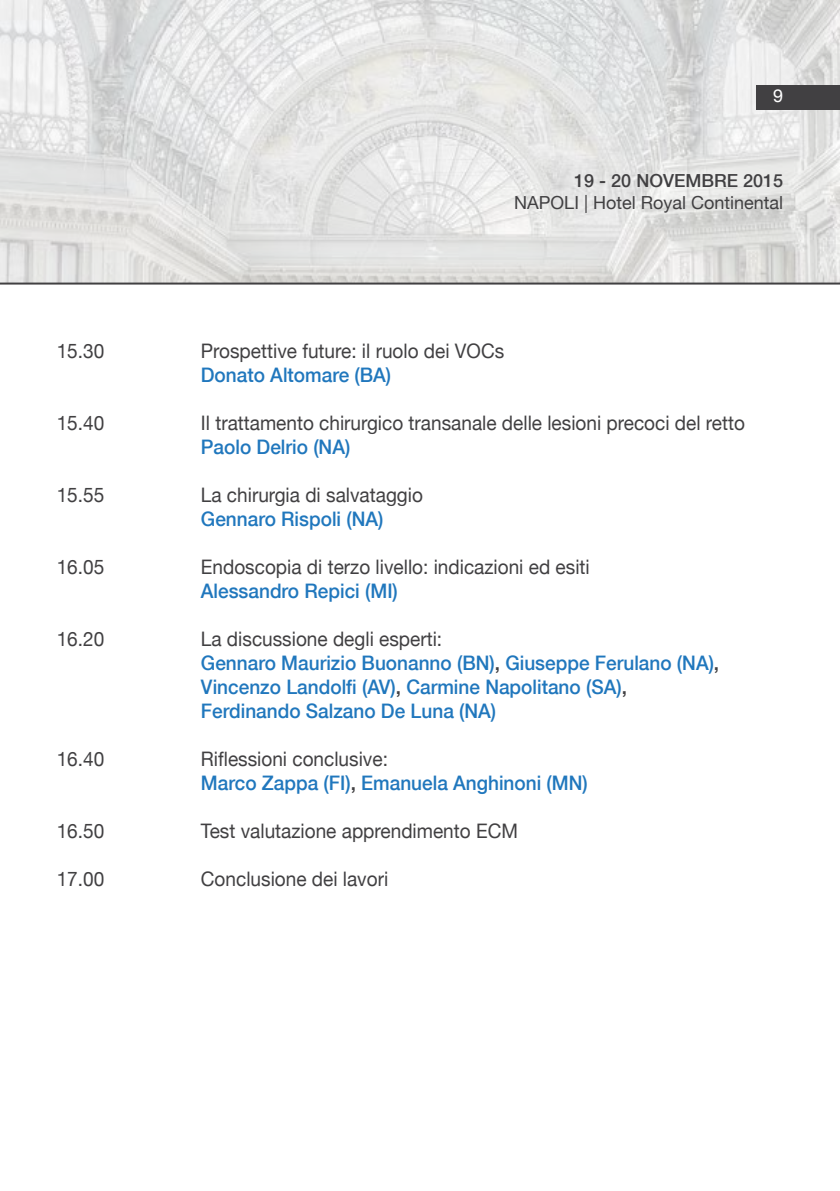
<style>
.page{position:relative;width:840px;height:1191px;background:#fff}
.page>*{position:absolute;margin:0;border:0;box-sizing:border-box;transform-origin:0 0}
.t1{font:500 20px/24px "Helvetica Neue";color:#2077bd;scale:.95 1}
.t2{font:20px "Helvetica Neue";color:#414042;scale:.95 1}
.t3{font:18px "Helvetica Neue";color:#414042}
.t4{font:500 18px "Helvetica Neue";color:#414042}
.t5{font:18px "Helvetica Neue";color:#fff}
.s1{font-weight:400;color:#414042}
.s2{color:#414042}
</style>
<div class="page">
<img style="left:0;top:0;width:839px;height:282px">
<div style="left:756px;top:85px;width:83px;height:24px;background:#414042"></div>
<hr style="left:0;top:282px;width:839px;height:2px;background:#414042">
<p class="t5" style="left:772px;top:85px;width:12px">9</p>
<p class="t4" style="left:574px;top:170px;width:210px">19 - 20 NOVEMBRE 2015</p>
<p class="t3" style="left:514px;top:192px;width:270px">NAPOLI | Hotel Royal Continental</p>
<p class="t2" style="left:57px;top:339px;width:52px">15.30</p>
<p class="t2" style="left:201px;top:339px;width:320px">Prospettive future: il ruolo dei VOCs</p>
<p class="t1" style="left:201px;top:362px;width:202px">Donato Altomare (BA)</p>
<p class="t2" style="left:57px;top:411px;width:52px">15.40</p>
<p class="t2" style="left:201px;top:411px;width:574px">Il trattamento chirurgico transanale delle lesioni precoci del retto</p>
<p class="t1" style="left:201px;top:434px;width:159px">Paolo Delrio (NA)</p>
<p class="t2" style="left:57px;top:483px;width:52px">15.55</p>
<p class="t2" style="left:201px;top:483px;width:235px">La chirurgia di salvataggio</p>
<p class="t1" style="left:201px;top:506px;width:193px">Gennaro Rispoli (NA)</p>
<p class="t2" style="left:57px;top:555px;width:52px">16.05</p>
<p class="t2" style="left:201px;top:555px;width:410px">Endoscopia di terzo livello: indicazioni ed esiti</p>
<p class="t1" style="left:201px;top:578px;width:209px">Alessandro Repici (MI)</p>
<p class="t2" style="left:57px;top:627px;width:52px">16.20</p>
<p class="t1" style="left:201px;top:626px;width:547px"><span class="s1">La discussione degli esperti:<br></span>Gennaro Maurizio Buonanno (BN)<span class="s2">,</span> Giuseppe Ferulano (NA)<span class="s2">, </span>Vincenzo Landolfi (AV)<span class="s2">,</span> Carmine Napolitano (SA)<span class="s2">, </span>Ferdinando Salzano De Luna (NA)</p>
<p class="t2" style="left:57px;top:747px;width:52px">16.40</p>
<p class="t1" style="left:201px;top:746px;width:408px"><span class="s1">Riflessioni conclusive:<br></span>Marco Zappa (FI)<span class="s2">,</span> Emanuela Anghinoni (MN)</p>
<p class="t2" style="left:57px;top:819px;width:52px">16.50</p>
<p class="t2" style="left:201px;top:819px;width:335px">Test valutazione apprendimento ECM</p>
<p class="t2" style="left:57px;top:867px;width:52px">17.00</p>
<p class="t2" style="left:201px;top:867px;width:199px">Conclusione dei lavori</p>
</div>
